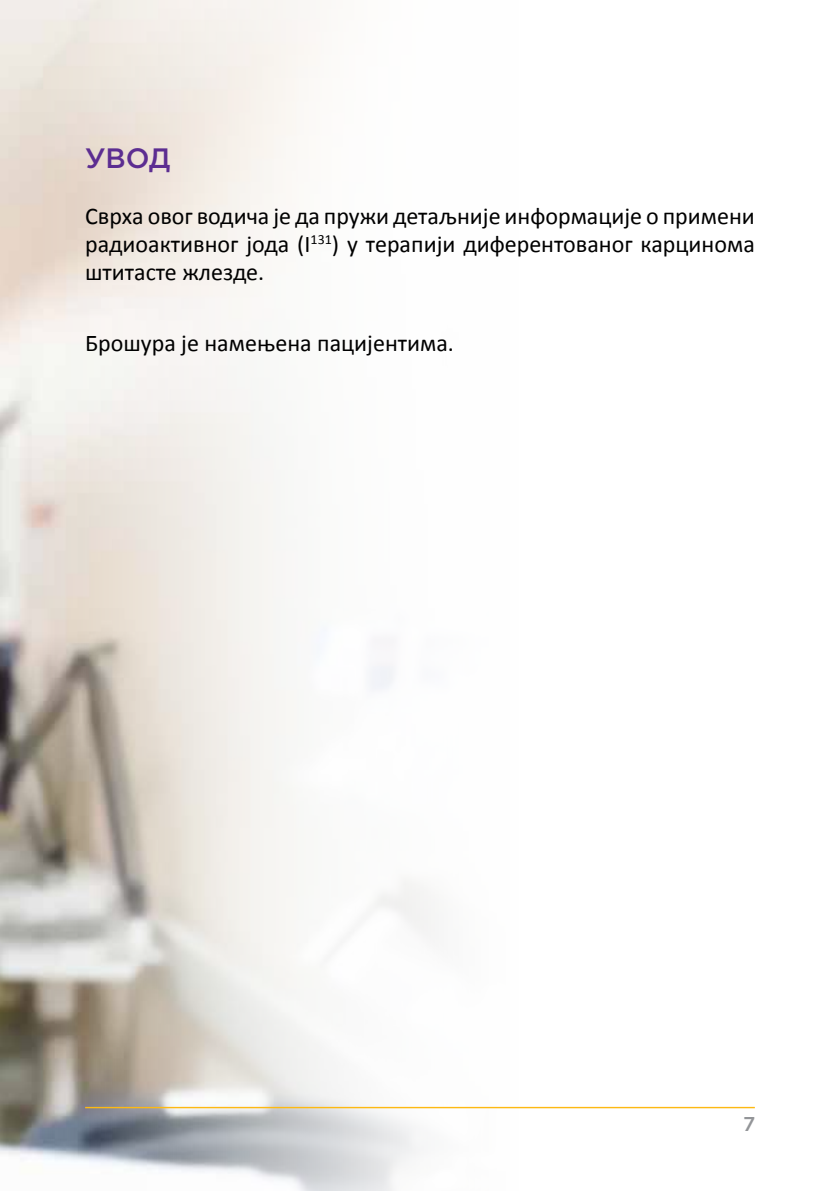
<style>
.page{position:relative;width:840px;height:1191px;background:#fff}
.page>*{position:absolute;margin:0;border:0;box-sizing:border-box;transform-origin:0 0}
.t1{font:500 28px "Gotham Pro";color:#5c2d91}
.t2{font:24px/28px "Calibri";color:#000;text-align:justify}
.t3{font:500 20px "Gotham Pro";color:#939598}
</style>
<div class="page">
<img style="left:0;top:0;width:561px;height:1191px">
<hr style="left:85px;top:1106px;width:669px;height:2px;background:#fdb913">
<p class="t1" style="left:85px;top:142px;width:87px">УВОД</p>
<p class="t2" style="left:85px;top:202px;width:671px">Сврха овог водича је да пружи детаљније информације о примени радиоактивног јода (I<sup>131</sup>) у терапији диферентованог карцинома штитасте жлезде.</p>
<p class="t2" style="left:85px;top:329px;width:370px">Брошура је намењена пацијентима.</p>
<p class="t3" style="left:742px;top:1112px;width:14px">7</p>
</div>
